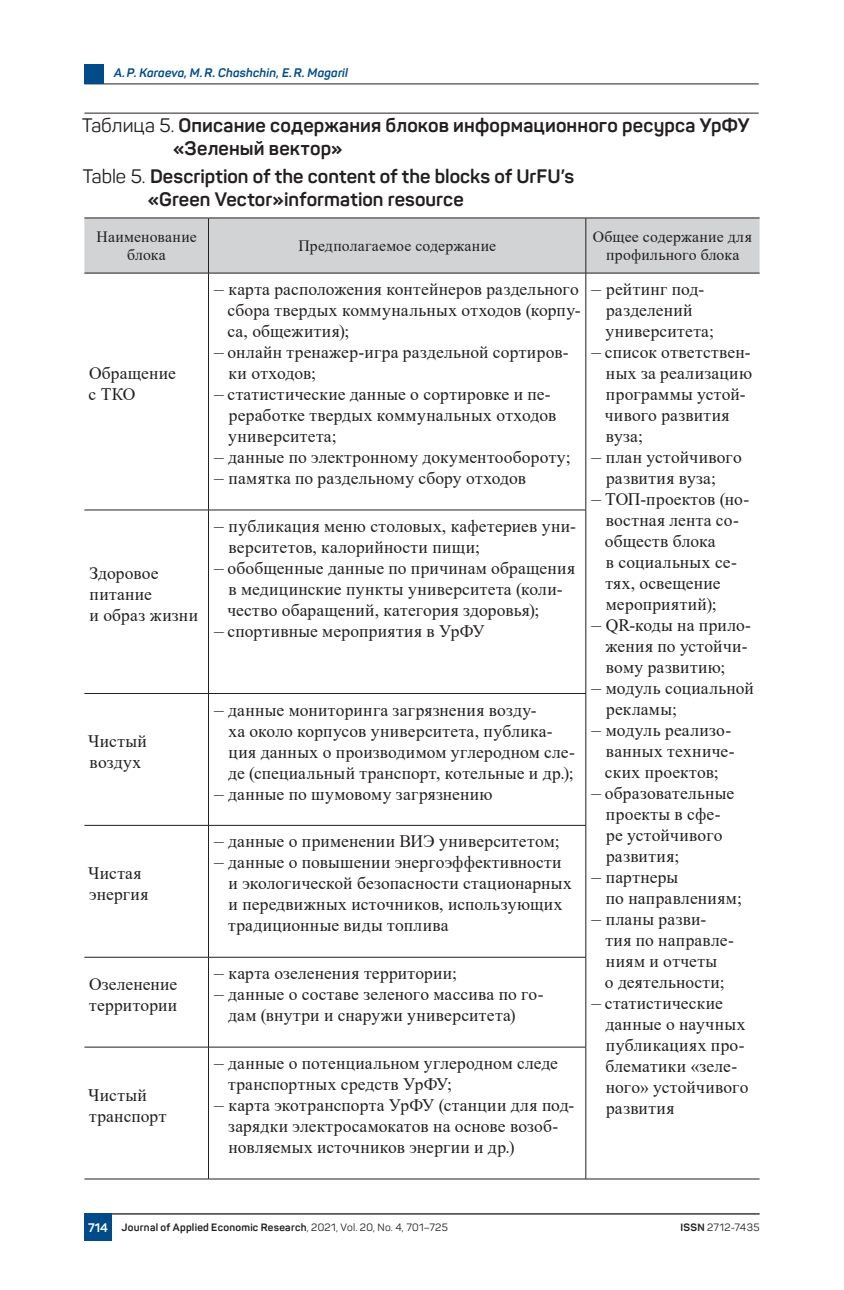
<style>
.page{position:relative;width:844px;height:1290px;background:#fff}
.page>*{position:absolute;margin:0;border:0;box-sizing:border-box;transform-origin:0 0}
.t1{font:700 19.25px/22.8px "Panton";letter-spacing:.01em;color:#231f20}
.t2{font:17.5px/21px "Times New Roman";letter-spacing:.01em;color:#231f20}
.t3{font:15.75px/18.9px "Times New Roman";letter-spacing:.01em;color:#231f20;text-align:center}
.t4{font:italic 700 12.25px "Panton";letter-spacing:.015em;color:#004b88}
.t5{font:700 12.25px "Panton";color:#fff}
.t6{font:700 10.5px "Panton";letter-spacing:.025em;color:#231f20}
.t7{font:10.5px "Panton";letter-spacing:.035em;color:#231f20}
.s1{font-weight:400}
.s2{font-size:19.25px}
.s3{font-weight:700}
</style>
<div class="page">
<hr style="left:84px;top:113px;width:674px;height:1px;background:#231f20">
<div style="left:84px;top:218px;width:675px;height:55px;background:#d1d3d4"></div>
<hr style="left:84px;top:217px;width:124px;height:1px;background:#231f20">
<hr style="left:208px;top:217px;width:377px;height:1px;background:#231f20">
<hr style="left:585px;top:217px;width:174px;height:1px;background:#231f20">
<hr style="left:208px;top:218px;width:1px;height:55px;background:#231f20">
<hr style="left:585px;top:218px;width:1px;height:55px;background:#231f20">
<hr style="left:208px;top:273px;width:1px;height:237px;background:#231f20">
<hr style="left:585px;top:273px;width:1px;height:237px;background:#231f20">
<hr style="left:208px;top:510px;width:1px;height:183px;background:#231f20">
<hr style="left:585px;top:510px;width:1px;height:183px;background:#231f20">
<hr style="left:208px;top:694px;width:1px;height:131px;background:#231f20">
<hr style="left:585px;top:694px;width:1px;height:131px;background:#231f20">
<hr style="left:208px;top:825px;width:1px;height:132px;background:#231f20">
<hr style="left:585px;top:825px;width:1px;height:132px;background:#231f20">
<hr style="left:208px;top:957px;width:1px;height:90px;background:#231f20">
<hr style="left:585px;top:957px;width:1px;height:90px;background:#231f20">
<hr style="left:208px;top:1047px;width:1px;height:132px;background:#231f20">
<hr style="left:585px;top:1047px;width:1px;height:132px;background:#231f20">
<hr style="left:84px;top:273px;width:124px;height:1px;background:#231f20">
<hr style="left:208px;top:273px;width:377px;height:1px;background:#231f20">
<hr style="left:585px;top:273px;width:174px;height:1px;background:#231f20">
<hr style="left:84px;top:510px;width:124px;height:1px;background:#231f20">
<hr style="left:208px;top:510px;width:378px;height:1px;background:#231f20">
<hr style="left:84px;top:693px;width:124px;height:1px;background:#231f20">
<hr style="left:208px;top:693px;width:378px;height:1px;background:#231f20">
<hr style="left:84px;top:825px;width:124px;height:1px;background:#231f20">
<hr style="left:208px;top:825px;width:378px;height:1px;background:#231f20">
<hr style="left:84px;top:957px;width:124px;height:1px;background:#231f20">
<hr style="left:208px;top:957px;width:378px;height:1px;background:#231f20">
<hr style="left:84px;top:1047px;width:124px;height:1px;background:#231f20">
<hr style="left:208px;top:1047px;width:378px;height:1px;background:#231f20">
<hr style="left:84px;top:1178px;width:124px;height:1px;background:#231f20">
<hr style="left:208px;top:1178px;width:377px;height:1px;background:#231f20">
<hr style="left:585px;top:1178px;width:174px;height:1px;background:#231f20">
<hr style="left:84px;top:83px;width:674px;height:1px;background:#231f20">
<hr style="left:84px;top:1213px;width:675px;height:1px;background:#231f20">
<div style="left:84px;top:64px;width:20px;height:20px;background:#004b88"></div>
<div style="left:84px;top:1213px;width:28px;height:28px;background:#004b88"></div>
<p class="t4" style="left:114px;top:65px;width:235px">А.P. Karaeva, M.R. Chashchin, E.R. Magaril</p>
<p class="t1" style="left:173px;top:114px;width:578px;text-indent:-91px"><span class="s1">Таблица 5.</span> Описание содержания блоков информационного ресурса УрФУ «Зеленый вектор»</p>
<p class="t1" style="left:148px;top:164px;width:428px;text-indent:-65px"><span class="s1">Table 5.</span> Description of the content of the blocks of UrFU’s «Green Vector»information resource</p>
<p class="t3" style="left:96px;top:226px;width:102px">Наименование блока</p>
<p class="t3" style="left:298px;top:236px;width:199px">Предполагаемое содержание</p>
<p class="t3" style="left:592px;top:226px;width:160px">Общее содержание для профильного блока</p>
<p class="t2" style="left:89px;top:362px;width:89px">Обращение с ТКО</p>
<p class="t2" style="left:90px;top:562px;width:110px">Здоровое питание<br>и образ жизни</p>
<p class="t2" style="left:88px;top:730px;width:60px">Чистый воздух</p>
<p class="t2" style="left:88px;top:862px;width:62px">Чистая энергия</p>
<p class="t2" style="left:89px;top:973px;width:90px">Озеленение территории</p>
<p class="t2" style="left:88px;top:1084px;width:80px">Чистый транспорт</p>
<p class="t2" style="left:227px;top:278px;width:354px;text-align:justify;text-indent:-14px"><span class="s2">–</span> карта расположения контейнеров раздельного сбора твердых коммунальных отходов (корпу&shy;са, общежития);</p>
<p class="t2" style="left:228px;top:341px;width:341px;text-indent:-15px"><span class="s2">–</span> онлайн тренажер-игра раздельной сортиров&shy;ки отходов;</p>
<p class="t2" style="left:228px;top:383px;width:329px;text-indent:-14px"><span class="s2">–</span> статистические данные о сортировке и пе&shy;реработке твердых коммунальных отходов университета;</p>
<p class="t2" style="left:214px;top:446px;width:358px"><span class="s2">–</span> данные по электронному документообороту;</p>
<p class="t2" style="left:214px;top:467px;width:313px"><span class="s2">–</span> памятка по раздельному сбору отходов</p>
<p class="t2" style="left:228px;top:515px;width:349px;text-indent:-15px"><span class="s2">–</span> публикация меню столовых, кафетериев уни&shy;верситетов, калорийности пищи;</p>
<p class="t2" style="left:227px;top:557px;width:349px;text-indent:-13px"><span class="s2">–</span> обобщенные данные по причинам обращения в медицинские пункты университета (коли&shy;чество обaращений, категория здоровья);</p>
<p class="t2" style="left:214px;top:620px;width:272px"><span class="s2">–</span> спортивные мероприятия в УрФУ</p>
<p class="t2" style="left:228px;top:699px;width:348px;text-indent:-14px"><span class="s2">–</span> данные мониторинга загрязнения возду-<br>ха около корпусов университета, публика&shy;ция данных о производимом углеродном сле&shy;де (специальный транспорт, котельные и др.);</p>
<p class="t2" style="left:214px;top:783px;width:280px"><span class="s2">–</span> данные по шумовому загрязнению</p>
<p class="t2" style="left:214px;top:830px;width:347px"><span class="s2">–</span> данные о применении ВИЭ университетом;</p>
<p class="t2" style="left:228px;top:851px;width:345px;text-indent:-14px"><span class="s2">–</span> данные о повышении энергоэффективности и экологической безопасности стационарных и передвижных источников, использующих традиционные виды топлива</p>
<p class="t2" style="left:214px;top:962px;width:244px"><span class="s2">–</span> карта озеленения территории;</p>
<p class="t2" style="left:228px;top:983px;width:317px;text-indent:-14px"><span class="s2">–</span> данные о составе зеленого массива по го&shy;дам (внутри и снаружи университета)</p>
<p class="t2" style="left:228px;top:1052px;width:331px;text-indent:-14px"><span class="s2">–</span> данные о потенциальном углеродном следе транспортных средств УрФУ;</p>
<p class="t2" style="left:228px;top:1094px;width:347px;text-indent:-14px"><span class="s2">–</span> карта экотранспорта УрФУ (станции для под&shy;зарядки электросамокатов на основе возоб&shy;новляемых источников энергии и др.)</p>
<p class="t2" style="left:605px;top:278px;width:110px;text-indent:-14px"><span class="s2">–</span> рейтинг под&shy;разделений университета;</p>
<p class="t2" style="left:604px;top:341px;width:149px;text-indent:-13px"><span class="s2">–</span> список ответствен&shy;ных за реализацию программы устой&shy;чивого развития вуза;</p>
<p class="t2" style="left:606px;top:446px;width:137px;text-indent:-15px"><span class="s2">–</span> план устойчивого развития вуза;</p>
<p class="t2" style="left:604px;top:488px;width:146px;text-indent:-14px"><span class="s2">–</span> ТОП-проектов (но&shy;востная лента со&shy;обществ блока<br>в социальных се&shy;тях, освещение мероприятий);</p>
<p class="t2" style="left:605px;top:614px;width:147px;text-indent:-14px"><span class="s2">–</span> QR-коды на прило&shy;жения по устойчи&shy;вому развитию;</p>
<p class="t2" style="left:606px;top:677px;width:149px;text-indent:-15px"><span class="s2">–</span> модуль социальной рекламы;</p>
<p class="t2" style="left:604px;top:719px;width:131px;text-indent:-14px"><span class="s2">–</span> модуль реализо&shy;ванных техниче&shy;ских проектов;</p>
<p class="t2" style="left:605px;top:782px;width:130px;text-indent:-15px"><span class="s2">–</span> образовательные проекты в сфе&shy;ре устойчивого развития;</p>
<p class="t2" style="left:605px;top:866px;width:137px;text-indent:-15px"><span class="s2">–</span> партнеры<br>по направлениям;</p>
<p class="t2" style="left:604px;top:908px;width:130px;text-indent:-14px"><span class="s2">–</span> планы разви&shy;тия по направле&shy;ниям и отчеты<br>о деятельности;</p>
<p class="t2" style="left:605px;top:992px;width:144px;text-indent:-14px"><span class="s2">–</span> статистические данные о научных публикациях про&shy;блематики «зеле&shy;ного» устойчивого развития</p>
<p class="t5" style="left:88px;top:1220px;width:21px">714</p>
<p class="t6" style="left:122px;top:1221px;width:327px">Journal of Applied Economic Research<span class="s1">, 2021, Vol. 20, No. 4, 701–725</span></p>
<p class="t7" style="left:680px;top:1221px;width:81px"><span class="s3">ISSN</span> 2712-7435</p>
</div>
